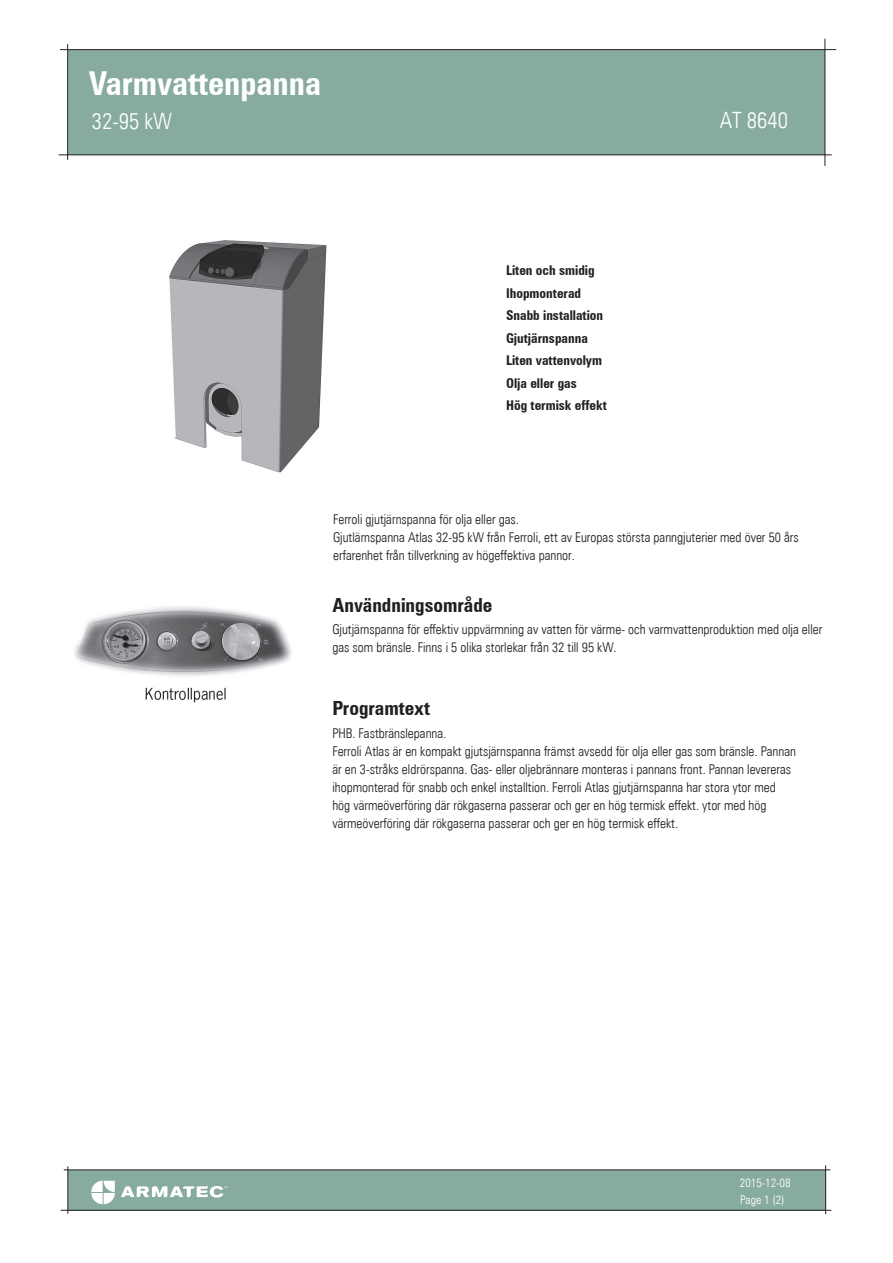
<style>
.page{position:relative;width:893px;height:1263px;background:#fff}
.page>*{position:absolute;margin:0;border:0;box-sizing:border-box;transform-origin:0 0}
.t1{font:700 condensed 33px "Zurich BT";color:#fff}
.t2{font:300 condensed 22.5px "Zurich BT";color:#fff}
.t3{font:700 condensed 19.5px "Zurich BT";color:#231f20}
.t4{font:300 condensed 13.5px/18px "Zurich BT";color:#231f20}
.t5{font:700 condensed 13.5px "Zurich BT";color:#231f20}
.t6{font:300 condensed 12px "Zurich BT";color:#fff}
</style>
<div class="page">
<img style="left:169px;top:240px;width:158px;height:233px">
<img style="left:74px;top:606px;width:218px;height:97px">
<div style="left:68px;top:50px;width:757px;height:105px;background:#87ab9f"></div>
<hr style="left:60px;top:49px;width:776px;height:1px;background:#231f20">
<hr style="left:59px;top:154px;width:773px;height:1px;background:#231f20">
<hr style="left:67px;top:44px;width:1px;height:116px;background:#231f20">
<hr style="left:825px;top:39px;width:1px;height:127px;background:#231f20">
<div style="left:68px;top:1170px;width:758px;height:40px;background:#87ab9f"></div>
<hr style="left:64px;top:1169px;width:766px;height:1px;background:#231f20">
<hr style="left:61px;top:1210px;width:770px;height:1px;background:#231f20">
<hr style="left:825px;top:1165px;width:1px;height:49px;background:#231f20">
<hr style="left:67px;top:1166px;width:1px;height:48px;background:#231f20">
<svg style="left:121px;top:1186px;width:107px;height:11px"></svg>
<svg style="left:91px;top:1181px;width:24px;height:23px"></svg>
<p class="t1" style="left:89px;top:63px;width:233px">Varmvattenpanna</p>
<p class="t2" style="left:92px;top:107px;width:81px">32-95 kW</p>
<p class="t2" style="left:720px;top:106px;width:70px">AT 8640</p>
<p class="t5" style="left:506px;top:262px;width:90px">Liten och smidig</p>
<p class="t5" style="left:506px;top:285px;width:77px">Ihopmonterad</p>
<p class="t5" style="left:506px;top:307px;width:99px">Snabb installation</p>
<p class="t5" style="left:506px;top:330px;width:83px">Gjutjärnspanna</p>
<p class="t5" style="left:506px;top:352px;width:98px">Liten vattenvolym</p>
<p class="t5" style="left:506px;top:375px;width:72px">Olja eller gas</p>
<p class="t5" style="left:506px;top:397px;width:102px">Hög termisk effekt</p>
<p class="t4" style="left:333px;top:510px;width:187px">Ferroli gjutjärnspanna för olja eller gas.</p>
<p class="t4" style="left:333px;top:528px;width:467px">Gjutlärnspanna Atlas 32-95 kW från Ferroli, ett av Europas största panngjuterier med över 50 års erfarenhet från tillverkning av högeffektiva pannor.</p>
<p class="t3" style="left:332px;top:593px;width:161px">Användningsområde</p>
<p class="t4" style="left:332px;top:620px;width:491px">Gjutjärnspanna för effektiv uppvärmning av vatten för värme- och varmvattenproduktion med olja eller gas som bränsle. Finns i 5 olika storlekar från 32 till 95 kW.</p>
<p class="t3" style="left:332px;top:696px;width:99px">Programtext</p>
<p class="t4" style="left:332px;top:724px;width:465px">PHB. Fastbränslepanna.<br>Ferroli Atlas är en kompakt gjutsjärnspanna främst avsedd för olja eller gas som bränsle. Pannan är en 3-stråks eldrörspanna. Gas- eller oljebrännare monteras i pannans front. Pannan levereras ihopmonterad för snabb och enkel installtion. Ferroli Atlas gjutjärnspanna har stora ytor med hög värmeöverföring där rökgaserna passerar och ger en hög termisk effekt. ytor med hög värmeöverföring där rökgaserna passerar och ger en hög termisk effekt.</p>
<p class="t6" style="left:740px;top:1175px;width:52px">2015-12-08</p>
<p class="t6" style="left:740px;top:1192px;width:46px">Page 1 (2)</p>
</div>
